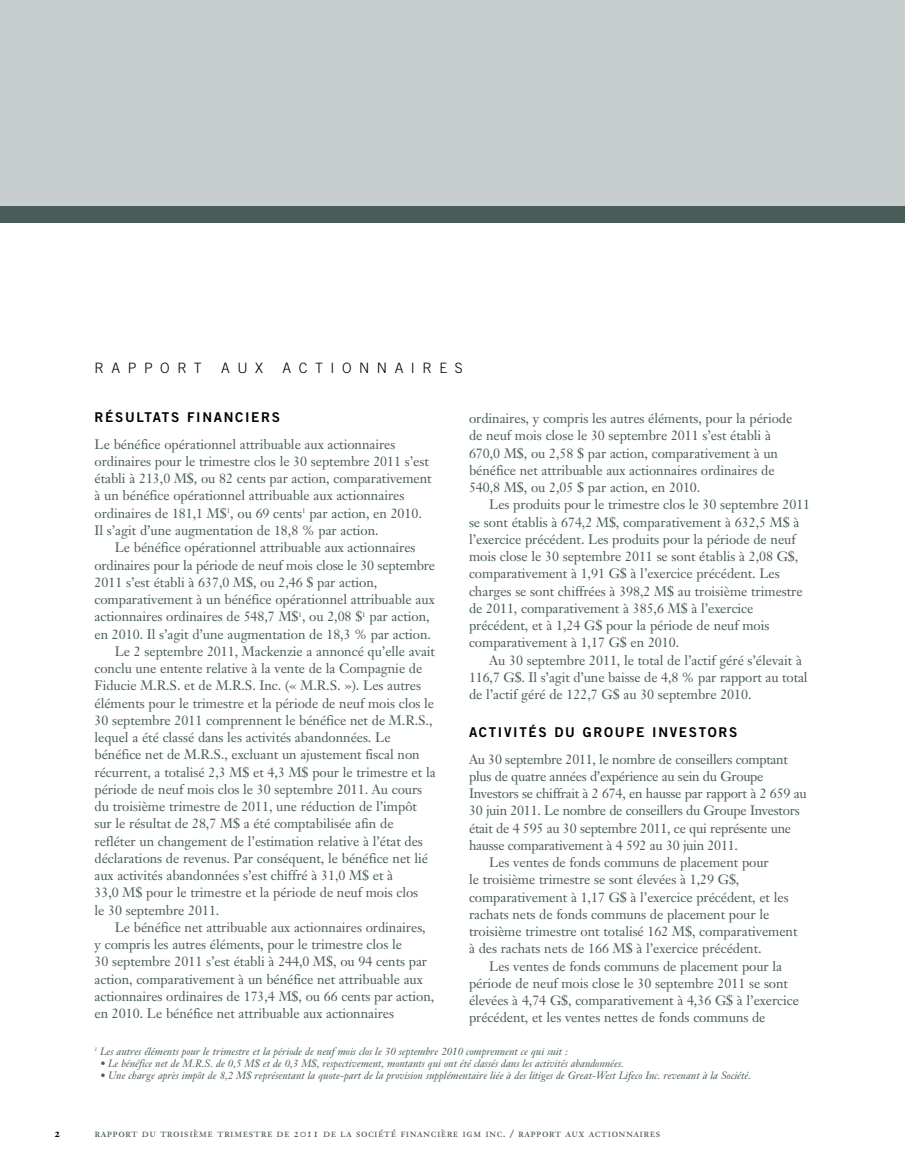
<style>
.page{position:relative;width:905px;height:1175px;background:#fff}
.page>*{position:absolute;margin:0;border:0;box-sizing:border-box;transform-origin:0 0}
.t1{font:300 14.25px "Trade Gothic";letter-spacing:.53em;color:#000}
.t2{font:13.5px/17.2px "Janson Text";letter-spacing:-.005em;color:#495c58}
.t3{font:13.5px "Trade Gothic Bold Two";letter-spacing:.12em;color:#000}
.t4{font:11.7px "Janson Text Roman SC";letter-spacing:.035em;color:#495c58}
.t5{font:11.7px "Janson Text Bold Os F";color:#000}
.t6{font:italic 10.5px "Janson Text";color:#495c58}
</style>
<div class="page">
<div style="left:0;top:0;width:904px;height:220px;background:#c8cecd"></div>
<div style="left:0;top:207px;width:904px;height:16px;background:#495c58"></div>
<p class="t1" style="left:94px;top:363px;width:109px">RAPPORT</p>
<p class="t1" style="left:221px;top:363px;width:43px">AUX</p>
<p class="t1" style="left:282px;top:363px;width:182px">ACTIONNAIRES</p>
<p class="t3" style="left:94px;top:413px;width:187px">RÉSULTATS FINANCIERS</p>
<p class="t2" style="left:94px;top:437px;width:338px">Le bénéfice opérationnel attribuable aux actionnaires ordinaires pour le trimestre clos le 30 septembre 2011 s’est établi à 213,0 M$, ou 82 cents par action, comparativement à un bénéfice opérationnel attribuable aux actionnaires ordinaires de 181,1 M$<sup>1</sup>, ou 69 cents<sup>1</sup> par action, en 2010.<br>Il s’agit d’une augmentation de 18,8 % par action.</p>
<p class="t2" style="left:115px;top:540px;width:302px">Le bénéfice opérationnel attribuable aux actionnaires</p>
<p class="t2" style="left:95px;top:557px;width:342px">ordinaires pour la période de neuf mois close le 30 septembre</p>
<p class="t2" style="left:95px;top:575px;width:284px">2011 s’est établi à 637,0 M$, ou 2,46 $ par action,</p>
<p class="t2" style="left:95px;top:592px;width:341px">comparativement à un bénéfice opérationnel attribuable aux</p>
<p class="t2" style="left:95px;top:609px;width:336px">actionnaires ordinaires de 548,7 M$<sup>1</sup>, ou 2,08 $<sup>1</sup> par action,</p>
<p class="t2" style="left:94px;top:626px;width:338px">en 2010. Il s’agit d’une augmentation de 18,3 % par action.</p>
<p class="t2" style="left:115px;top:644px;width:322px">Le 2 septembre 2011, Mackenzie a annoncé qu’elle avait</p>
<p class="t2" style="left:95px;top:661px;width:329px">conclu une entente relative à la vente de la Compagnie de</p>
<p class="t2" style="left:95px;top:678px;width:328px">Fiducie M.R.S. et de M.R.S. Inc. (« M.R.S. »). Les autres</p>
<p class="t2" style="left:95px;top:695px;width:341px">éléments pour le trimestre et la période de neuf mois clos le</p>
<p class="t2" style="left:95px;top:713px;width:339px">30 septembre 2011 comprennent le bénéfice net de M.R.S.,</p>
<p class="t2" style="left:95px;top:730px;width:297px">lequel a été classé dans les activités abandonnées. Le</p>
<p class="t2" style="left:95px;top:747px;width:326px">bénéfice net de M.R.S., excluant un ajustement fiscal non</p>
<p class="t2" style="left:95px;top:764px;width:342px">récurrent, a totalisé 2,3 M$ et 4,3 M$ pour le trimestre et la</p>
<p class="t2" style="left:95px;top:782px;width:329px">période de neuf mois clos le 30 septembre 2011. Au cours</p>
<p class="t2" style="left:95px;top:799px;width:324px">du troisième trimestre de 2011, une réduction de l’impôt</p>
<p class="t2" style="left:95px;top:816px;width:300px">sur le résultat de 28,7 M$ a été comptabilisée afin de</p>
<p class="t2" style="left:95px;top:833px;width:330px">refléter un changement de l’estimation relative à l’état des</p>
<p class="t2" style="left:95px;top:851px;width:335px">déclarations de revenus. Par conséquent, le bénéfice net lié</p>
<p class="t2" style="left:95px;top:868px;width:300px">aux activités abandonnées s’est chiffré à 31,0 M$ et à</p>
<p class="t2" style="left:95px;top:885px;width:325px">33,0 M$ pour le trimestre et la période de neuf mois clos</p>
<p class="t2" style="left:95px;top:902px;width:126px">le 30 septembre 2011.</p>
<p class="t2" style="left:115px;top:920px;width:312px">Le bénéfice net attribuable aux actionnaires ordinaires,</p>
<p class="t2" style="left:95px;top:937px;width:309px">y compris les autres éléments, pour le trimestre clos le</p>
<p class="t2" style="left:95px;top:954px;width:334px">30 septembre 2011 s’est établi à 244,0 M$, ou 94 cents par</p>
<p class="t2" style="left:95px;top:971px;width:330px">action, comparativement à un bénéfice net attribuable aux</p>
<p class="t2" style="left:95px;top:989px;width:341px">actionnaires ordinaires de 173,4 M$, ou 66 cents par action,</p>
<p class="t2" style="left:95px;top:1006px;width:301px">en 2010. Le bénéfice net attribuable aux actionnaires</p>
<p class="t2" style="left:469px;top:411px;width:325px">ordinaires, y compris les autres éléments, pour la période de neuf mois close le 30 septembre 2011 s’est établi à 670,0 M$, ou 2,58 $ par action, comparativement à un bénéfice net attribuable aux actionnaires ordinaires de 540,8 M$, ou 2,05 $ par action, en 2010.</p>
<p class="t2" style="left:469px;top:497px;width:343px;text-indent:20px">Les produits pour le trimestre clos le 30 septembre 2011 se sont établis à 674,2 M$, comparativement à 632,5 M$ à l’exercice précédent. Les produits pour la période de neuf mois close le 30 septembre 2011 se sont établis à 2,08 G$, comparativement à 1,91 G$ à l’exercice précédent. Les charges se sont chiffrées à 398,2 M$ au troisième trimestre de 2011, comparativement à 385,6 M$ à l’exercice précédent, et à 1,24 G$ pour la période de neuf mois comparativement à 1,17 G$ en 2010.</p>
<p class="t2" style="left:469px;top:652px;width:340px;text-indent:20px">Au 30 septembre 2011, le total de l’actif géré s’élevait à<br>116,7 G$. Il s’agit d’une baisse de 4,8 % par rapport au total de l’actif géré de 122,7 G$ au 30 septembre 2010.</p>
<p class="t3" style="left:469px;top:727px;width:270px">ACTIVITÉS DU GROUPE INVESTORS</p>
<p class="t2" style="left:469px;top:751px;width:320px">Au 30 septembre 2011, le nombre de conseillers comptant</p>
<p class="t2" style="left:469px;top:769px;width:296px">plus de quatre années d’expérience au sein du Groupe</p>
<p class="t2" style="left:469px;top:786px;width:339px">Investors se chiffrait à 2 674, en hausse par rapport à 2 659 au</p>
<p class="t2" style="left:469px;top:803px;width:332px">30 juin 2011. Le nombre de conseillers du Groupe Investors</p>
<p class="t2" style="left:469px;top:820px;width:323px">était de 4 595 au 30 septembre 2011, ce qui représente une</p>
<p class="t2" style="left:469px;top:838px;width:270px">hausse comparativement à 4 592 au 30 juin 2011.</p>
<p class="t2" style="left:489px;top:855px;width:281px">Les ventes de fonds communs de placement pour</p>
<p class="t2" style="left:469px;top:872px;width:272px">le troisième trimestre se sont élevées à 1,29 G$,</p>
<p class="t2" style="left:469px;top:889px;width:321px">comparativement à 1,17 G$ à l’exercice précédent, et les</p>
<p class="t2" style="left:469px;top:907px;width:302px">rachats nets de fonds communs de placement pour le</p>
<p class="t2" style="left:469px;top:924px;width:330px">troisième trimestre ont totalisé 162 M$, comparativement</p>
<p class="t2" style="left:469px;top:941px;width:294px">à des rachats nets de 166 M$ à l’exercice précédent.</p>
<p class="t2" style="left:489px;top:958px;width:294px">Les ventes de fonds communs de placement pour la</p>
<p class="t2" style="left:469px;top:976px;width:320px">période de neuf mois close le 30 septembre 2011 se sont</p>
<p class="t2" style="left:469px;top:993px;width:331px">élevées à 4,74 G$, comparativement à 4,36 G$ à l’exercice</p>
<p class="t2" style="left:469px;top:1010px;width:298px">précédent, et les ventes nettes de fonds communs de</p>
<p class="t6" style="left:94px;top:1047px;width:475px"><sup>1</sup> Les autres éléments pour le trimestre et la période de neuf mois clos le 30 septembre 2010 comprennent ce qui suit :</p>
<p class="t6" style="left:100px;top:1059px;width:525px">• Le bénéfice net de M.R.S. de 0,5 M$ et de 0,3 M$, respectivement, montants qui ont été classés dans les activités abandonnées.</p>
<p class="t6" style="left:100px;top:1071px;width:652px">• Une charge après impôt de 8,2 M$ représentant la quote-part de la provision supplémentaire liée à des litiges de Great-West Lifeco Inc. revenant à la Société.</p>
<p class="t5" style="left:54px;top:1127px;width:8px">2</p>
<p class="t4" style="left:94px;top:1127px;width:567px">rapport du troisième trimestre de 2011 de la société financière igm inc. / rapport aux actionnaires</p>
</div>
